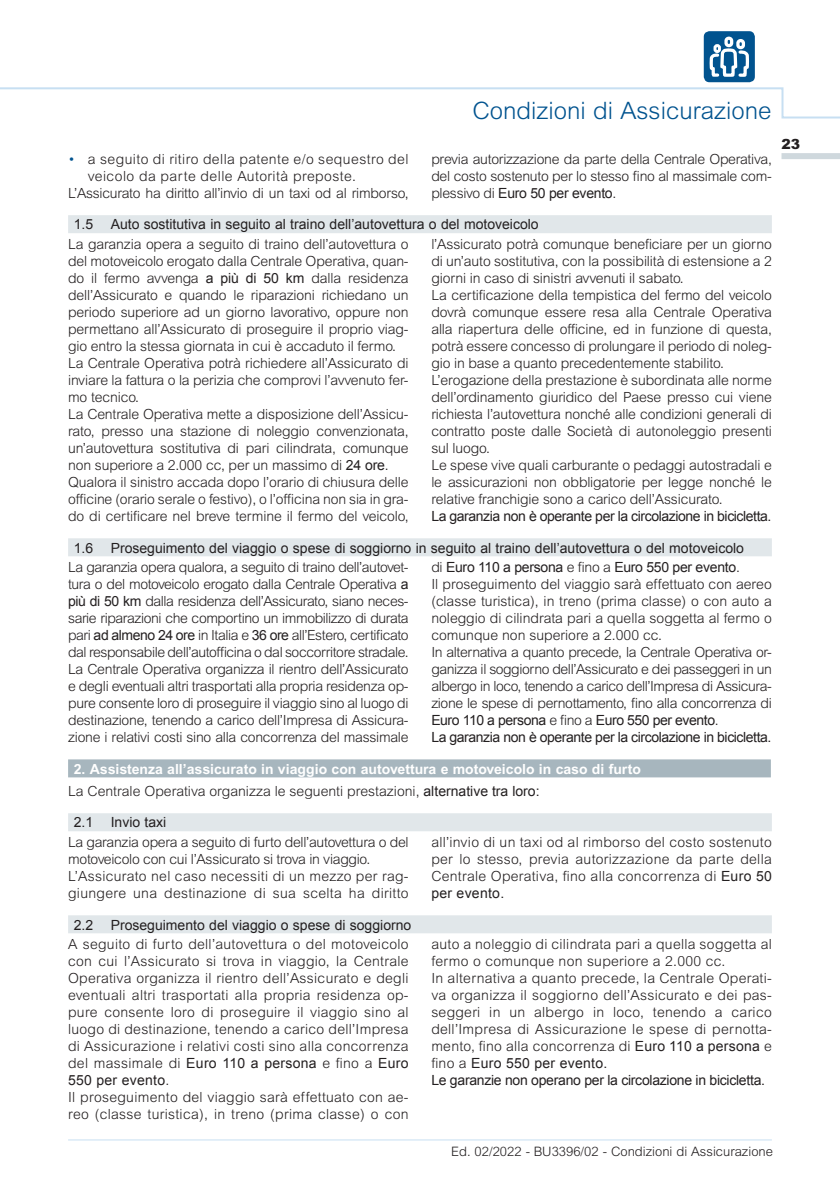
<style>
.page{position:relative;width:840px;height:1191px;background:#fff}
.page>*{position:absolute;margin:0;border:0;box-sizing:border-box;transform-origin:0 0}
.t1{font:300 24px "Arial";color:#01538f}
._01_TXT{font:300 14px/17px "Arial";letter-spacing:-.01em;color:#231f20;text-align:justify}
._01_TXT-2{font:300 14px/17px "Arial";letter-spacing:.02em;color:#231f20}
._05_SOTTOTITOLETTI_B{font:14px "Arial";color:#231f20}
._01_TXT-3{font:14px "Arial";letter-spacing:-.03em;color:#231f20}
._05_TXT_RIENTRO{font:300 14px/17px "Arial";letter-spacing:.03em;color:#231f20}
._04_TITOLO_BOX_GRIGI{font:700 14px "Arial";color:#fff}
.t2{font:900 14px "Arial";color:#231f20}
.t3{font:300 13px "Arial";color:#231f20}
.s1{font-weight:400}
.s2{color:#01538f}
.s3{font-weight:300}
</style>
<div class="page">
<div style="left:781px;top:153px;width:58px;height:6px;background:#cfd8dd"></div>
<hr style="left:68px;top:1139px;width:703px;height:1px;background:#c7dff2">
<svg style="left:0;top:31px;width:839px;height:88px"></svg>
<div style="left:68px;top:215px;width:703px;height:18px;background:#e1e7ea"></div>
<div style="left:68px;top:538px;width:703px;height:18px;background:#e1e7ea"></div>
<div style="left:68px;top:759px;width:702px;height:18px;background:#a7b6be"></div>
<div style="left:68px;top:813px;width:703px;height:18px;background:#e1e7ea"></div>
<div style="left:68px;top:915px;width:703px;height:18px;background:#e1e7ea"></div>
<div style="left:703px;top:31px;width:51px;height:51px;background:#01538f;border-radius:6px"></div>
<div style="left:724px;top:37px;width:8px;height:10px;border:3px solid #fff;border-radius:3px"></div>
<div style="left:735px;top:39px;width:9px;height:10px;border:3px solid #fff;border-radius:3px"></div>
<div style="left:713px;top:44px;width:7px;height:9px;border:3px solid #fff;border-radius:2px"></div>
<svg style="left:709px;top:46px;width:40px;height:31px"></svg>
<h1 class="t1" style="left:472px;top:96px;width:300px">Condizioni di Assicurazione</h1>
<p class="_01_TXT" style="left:431px;top:151px;width:342px">previa autorizzazione da parte della Centrale Operativa, del costo sostenuto per lo stesso fino al massimale com&shy;plessivo di <span class="s1">Euro 50 per evento</span>.</p>
<p class="_05_SOTTOTITOLETTI_B" style="left:74px;top:215px;width:466px">1.5 Auto sostitutiva in seguito al traino dell’autovettura o del motoveicolo</p>
<p class="_01_TXT" style="left:68px;top:236px;width:342px">La garanzia opera a seguito di traino dell’autovettura o del motoveicolo erogato dalla Centrale Operativa, quan&shy;do il fermo avvenga <span class="s1">a più di 50 km</span> dalla residenza dell’Assicurato e quando le riparazioni richiedano un periodo superiore ad un giorno lavorativo, oppure non permettano all’Assicurato di proseguire il proprio viag&shy;gio entro la stessa giornata in cui è accaduto il fermo.</p>
<p class="_01_TXT" style="left:68px;top:355px;width:342px">La Centrale Operativa potrà richiedere all’Assicurato di inviare la fattura o la perizia che comprovi l’avvenuto fer&shy;mo tecnico.</p>
<p class="_01_TXT" style="left:68px;top:406px;width:342px">La Centrale Operativa mette a disposizione dell’Assicu&shy;rato, presso una stazione di noleggio convenzionata, un’autovettura sostitutiva di pari cilindrata, comunque non superiore a 2.000 cc, per un massimo di <span class="s1">24 ore</span>.</p>
<p class="_01_TXT" style="left:68px;top:474px;width:342px">Qualora il sinistro accada dopo l’orario di chiusura delle officine (orario serale o festivo), o l’officina non sia in gra&shy;do di certificare nel breve termine il fermo del veicolo,</p>
<p class="_05_TXT_RIENTRO" style="left:88px;top:151px;width:322px;text-indent:-20px"><span class="s2">•</span> a seguito di ritiro della patente e/o sequestro del veicolo da parte delle Autorità preposte.</p>
<p class="_01_TXT" style="left:68px;top:185px;width:342px">L’Assicurato ha diritto all’invio di un taxi od al rimborso,</p>
<p class="_01_TXT" style="left:431px;top:236px;width:342px">l’Assicurato potrà comunque beneficiare per un giorno di un’auto sostitutiva, con la possibilità di estensione a 2 giorni in caso di sinistri avvenuti il sabato.</p>
<p class="_01_TXT" style="left:431px;top:287px;width:342px">La certificazione della tempistica del fermo del veicolo dovrà comunque essere resa alla Centrale Operativa alla riapertura delle officine, ed in funzione di questa, potrà essere concesso di prolungare il periodo di noleg&shy;gio in base a quanto precedentemente stabilito.</p>
<p class="_01_TXT" style="left:431px;top:372px;width:342px">L’erogazione della prestazione è subordinata alle norme dell’ordinamento giuridico del Paese presso cui viene richiesta l’autovettura nonché alle condizioni generali di contratto poste dalle Società di autonoleggio presenti sul luogo.</p>
<p class="_01_TXT" style="left:431px;top:457px;width:342px">Le spese vive quali carburante o pedaggi autostradali e le assicurazioni non obbligatorie per legge nonché le relative franchigie sono a carico dell’Assicurato.</p>
<p class="_01_TXT-3" style="left:431px;top:507px;width:341px">La garanzia non è operante per la circolazione in bicicletta.</p>
<p class="_05_SOTTOTITOLETTI_B" style="left:74px;top:538px;width:671px">1.6 Proseguimento del viaggio o spese di soggiorno in seguito al traino dell’autovettura o del motoveicolo</p>
<p class="_01_TXT" style="left:68px;top:559px;width:342px">La garanzia opera qualora, a seguito di traino dell’autovet&shy;tura o del motoveicolo erogato dalla Centrale Operativa <span class="s1">a più di 50 km</span> dalla residenza dell’Assicurato, siano neces&shy;sarie riparazioni che comportino un immobilizzo di durata pari <span class="s1">ad almeno 24 ore</span> in Italia e <span class="s1">36 ore</span> all’Estero, certificato dal responsabile dell’autofficina o dal soccorritore stradale.</p>
<p class="_01_TXT" style="left:68px;top:661px;width:342px">La Centrale Operativa organizza il rientro dell’Assicurato e degli eventuali altri trasportati alla propria residenza op&shy;pure consente loro di proseguire il viaggio sino al luogo di destinazione, tenendo a carico dell’Impresa di Assicura&shy;zione i relativi costi sino alla concorrenza del massimale</p>
<p class="_01_TXT-3" style="left:431px;top:558px;width:310px"><span class="s3">di</span> Euro 110 a persona <span class="s3">e fino a</span> Euro 550 per evento<span class="s3">.</span></p>
<p class="_01_TXT" style="left:431px;top:576px;width:342px">Il proseguimento del viaggio sarà effettuato con aereo (classe turistica), in treno (prima classe) o con auto a noleggio di cilindrata pari a quella soggetta al fermo o comunque non superiore a 2.000 cc.</p>
<p class="_01_TXT" style="left:431px;top:644px;width:342px">In alternativa a quanto precede, la Centrale Operativa or&shy;ganizza il soggiorno dell’Assicurato e dei passeggeri in un albergo in loco, tenendo a carico dell’Impresa di Assicura&shy;zione le spese di pernottamento, fino alla concorrenza di <span class="s1">Euro 110 a persona</span> e fino a <span class="s1">Euro 550 per evento</span>.</p>
<p class="_01_TXT-3" style="left:431px;top:728px;width:341px">La garanzia non è operante per la circolazione in bicicletta.</p>
<p class="_04_TITOLO_BOX_GRIGI" style="left:74px;top:760px;width:568px">2. Assistenza all’assicurato in viaggio con autovettura e motoveicolo in caso di furto</p>
<p class="_01_TXT" style="left:68px;top:783px;width:472px">La Centrale Operativa organizza le seguenti prestazioni, <span class="s1">alternative tra loro:</span></p>
<p class="_05_SOTTOTITOLETTI_B" style="left:74px;top:813px;width:94px">2.1 Invio taxi</p>
<p class="_01_TXT" style="left:68px;top:834px;width:342px">La garanzia opera a seguito di furto dell’autovettura o del motoveicolo con cui l’Assicurato si trova in viaggio.</p>
<p class="_01_TXT-2" style="left:68px;top:868px;width:342px">L’Assicurato nel caso necessiti di un mezzo per rag&shy;giungere una destinazione di sua scelta ha diritto</p>
<p class="_01_TXT" style="left:431px;top:834px;width:342px">all’invio di un taxi od al rimborso del costo sostenuto per lo stesso, previa autorizzazione da parte della Centrale Operativa, fino alla concorrenza di <span class="s1">Euro 50 per evento.</span></p>
<p class="_05_SOTTOTITOLETTI_B" style="left:74px;top:915px;width:339px">2.2 Proseguimento del viaggio o spese di soggiorno</p>
<p class="_01_TXT" style="left:68px;top:936px;width:342px">A seguito di furto dell’autovettura o del motoveicolo con cui l’Assicurato si trova in viaggio, la Centrale Operativa organizza il rientro dell’Assicurato e degli eventuali altri trasportati alla propria residenza op&shy;pure consente loro di proseguire il viaggio sino al luogo di destinazione, tenendo a carico dell’Impresa di Assicurazione i relativi costi sino alla concorrenza del massimale di <span class="s1">Euro 110 a persona</span> e fino a <span class="s1">Euro 550 per evento</span>.</p>
<p class="_01_TXT-2" style="left:68px;top:1089px;width:342px">Il proseguimento del viaggio sarà effettuato con ae&shy;reo (classe turistica), in treno (prima classe) o con</p>
<p class="_01_TXT-2" style="left:431px;top:936px;width:342px">auto a noleggio di cilindrata pari a quella soggetta al fermo o comunque non superiore a 2.000 cc.</p>
<p class="_01_TXT" style="left:431px;top:970px;width:342px">In alternativa a quanto precede, la Centrale Operati&shy;va organizza il soggiorno dell’Assicurato e dei pas&shy;seggeri in un albergo in loco, tenendo a carico dell’Impresa di Assicurazione le spese di pernotta&shy;mento, fino alla concorrenza di <span class="s1">Euro 110 a persona</span> e fino a <span class="s1">Euro 550 per evento.</span></p>
<p class="_01_TXT-3" style="left:431px;top:1071px;width:335px">Le garanzie non operano per la circolazione in bicicletta.</p>
<p class="t2" style="left:781px;top:135px;width:20px">23</p>
<p class="t3" style="left:451px;top:1144px;width:323px">Ed. 02/2022 - BU3396/02 - Condizioni di Assicurazione</p>
</div>
